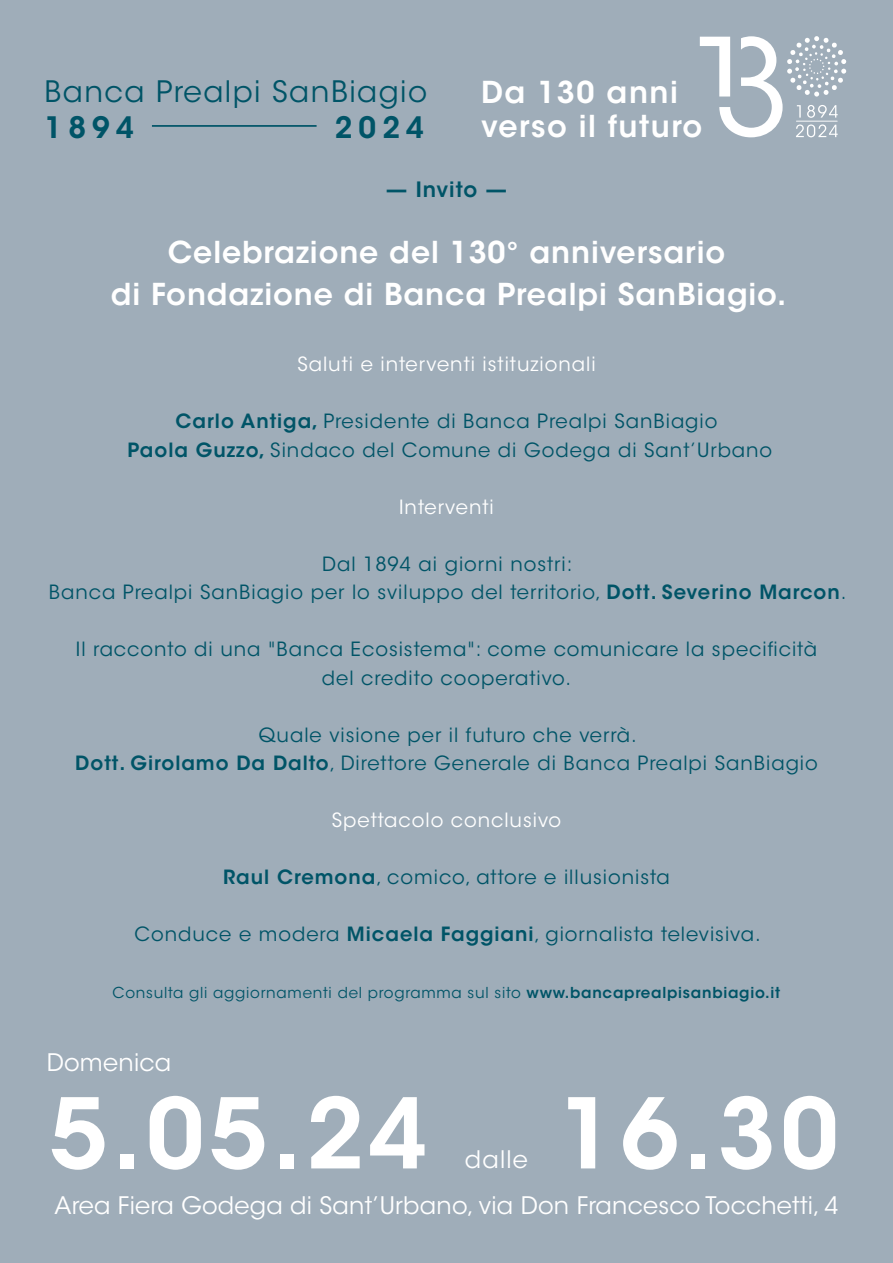
<style>
.page{position:relative;width:893px;height:1263px;background:#9fadb9}
.page>*{position:absolute;margin:0;border:0;box-sizing:border-box;transform-origin:0 0}
.t1{font:600 96.3px "ITC Avant Garde Std";letter-spacing:.05em;color:#fff}
.t2{font:600 30px/42px "ITC Avant Garde Std";letter-spacing:.03em;color:#fff;text-align:center}
.t3{font:600 30px/34.5px "ITC Avant Garde Std";letter-spacing:.05em;color:#fff}
.t4{font:29.4px "ITC Avant Garde Std";letter-spacing:.05em;color:#005467}
.t5{font:600 29.4px "ITC Avant Garde Std";letter-spacing:.21em;color:#005467}
.t6{font:24px "ITC Avant Garde Std";letter-spacing:.01em;color:#fff}
.t7{font:600 21px "ITC Avant Garde Std";letter-spacing:.05em;color:#005467}
.t8{font:19.5px/28.5px "ITC Avant Garde Std";letter-spacing:.05em;color:#005467;text-align:center}
.t9{font:19.5px "ITC Avant Garde Std";letter-spacing:.05em;color:#fff}
.t10{font:15px "ITC Avant Garde Std";letter-spacing:.05em;color:#005467}
.s1{font-weight:600}
</style>
<div class="page">
<hr style="left:152px;top:125px;width:165px;height:2px;background:#005467">
<svg style="left:700px;top:36px;width:146px;height:101px"></svg>
<h3 class="t4" style="left:45px;top:74px;width:384px">Banca Prealpi SanBiagio</h3>
<h3 class="t5" style="left:45px;top:108px;width:91px">1894</h3>
<h3 class="t5" style="left:335px;top:108px;width:91px">2024</h3>
<h2 class="t3" style="left:481px;top:75px;width:223px">Da 130 anni verso il futuro</h2>
<p class="t7" style="left:386px;top:176px;width:122px">— Invito —</p>
<h2 class="t2" style="left:111px;top:231px;width:677px">Celebrazione del 130° anniversario<br>di Fondazione di Banca Prealpi SanBiagio.</h2>
<p class="t9" style="left:297px;top:352px;width:300px">Saluti e interventi istituzionali</p>
<p class="t8" style="left:128px;top:407px;width:646px"><span class="s1">Carlo Antiga,</span> Presidente di Banca Prealpi SanBiagio<br><span class="s1">Paola Guzzo,</span> Sindaco del Comune di Godega di Sant’Urbano</p>
<p class="t9" style="left:399px;top:495px;width:96px">Interventi</p>
<p class="t8" style="left:49px;top:550px;width:799px">Dal 1894 ai giorni nostri:<br>Banca Prealpi SanBiagio per lo sviluppo del territorio, <span class="s1">Dott. Severino Marcon</span>.</p>
<p class="t8" style="left:76px;top:635px;width:743px">Il racconto di una "Banca Ecosistema": come comunicare la specificità del credito cooperativo.</p>
<p class="t8" style="left:75px;top:721px;width:744px">Quale visione per il futuro che verrà.<br><span class="s1">Dott. Girolamo Da Dalto</span>, Direttore Generale di Banca Prealpi SanBiagio</p>
<p class="t9" style="left:332px;top:808px;width:231px">Spettacolo conclusivo</p>
<p class="t8" style="left:223px;top:863px;width:448px"><span class="s1">Raul Cremona</span>, comico, attore e illusionista</p>
<p class="t8" style="left:135px;top:920px;width:628px">Conduce e modera <span class="s1">Micaela Faggiani</span>, giornalista televisiva.</p>
<p class="t10" style="left:113px;top:984px;width:669px">Consulta gli aggiornamenti del programma sul sito <span class="s1">www.bancaprealpisanbiagio.it</span></p>
<p class="t6" style="left:47px;top:1048px;width:126px">Domenica</p>
<h1 class="t1" style="left:49px;top:1072px;width:379px">5.05.24</h1>
<h1 class="t1" style="left:558px;top:1072px;width:282px">16.30</h1>
<p class="t6" style="left:54px;top:1190px;width:786px">Area Fiera Godega di Sant’Urbano, via Don Francesco Tocchetti, 4</p>
<p class="t6" style="left:465px;top:1145px;width:65px">dalle</p>
</div>
